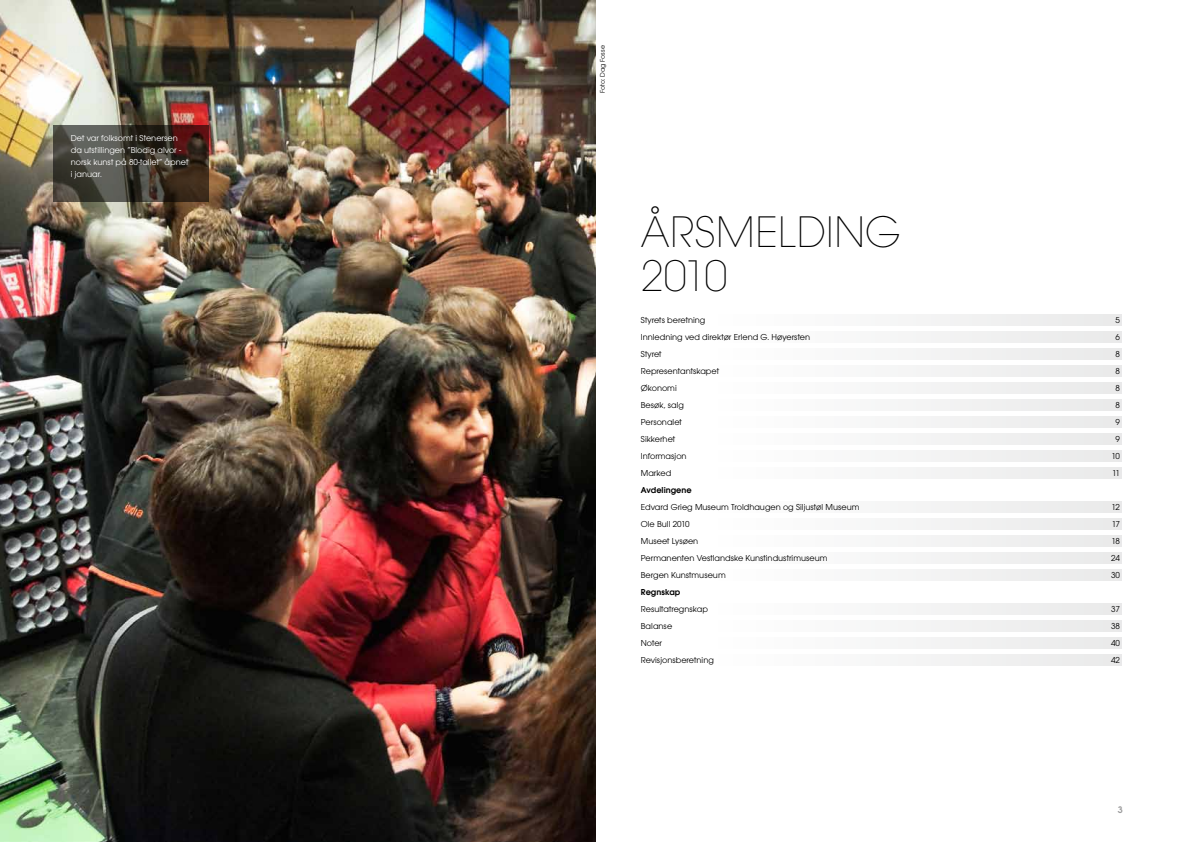
<style>
.page{position:relative;width:1191px;height:842px;background:#fff}
.page>*{position:absolute;margin:0;border:0;box-sizing:border-box;transform-origin:0 0}
.t1{font:46px/44px "Avant Garde Ext Lit ITC";color:#000}
.t2{font:600 10px "Avant Garde ITC";color:#9c9c9d}
.t3{font:9px "Avant Garde ITC";color:#000}
.t4{font:9px/12px "Avant Garde ITC";color:#fff}
.t5{font:600 9px "Avant Garde ITC";color:#000}
.t6{font:7px "Avant Garde ITC";color:#000}
</style>
<div class="page">
<div style="left:641px;top:314px;width:481px;height:11px;background:#f6f6f6"></div>
<div style="left:641px;top:383px;width:481px;height:10px;background:#f6f6f6"></div>
<div style="left:641px;top:451px;width:481px;height:10px;background:#f6f6f6"></div>
<div style="left:641px;top:519px;width:481px;height:10px;background:#f6f6f6"></div>
<div style="left:641px;top:348px;width:481px;height:11px;background:#f6f6f6"></div>
<div style="left:641px;top:417px;width:481px;height:10px;background:#f6f6f6"></div>
<div style="left:641px;top:553px;width:481px;height:10px;background:#f6f6f6"></div>
<div style="left:641px;top:331px;width:481px;height:11px;background:#f6f6f6"></div>
<div style="left:641px;top:400px;width:481px;height:10px;background:#f6f6f6"></div>
<div style="left:641px;top:468px;width:481px;height:10px;background:#f6f6f6"></div>
<div style="left:641px;top:536px;width:481px;height:10px;background:#f6f6f6"></div>
<div style="left:641px;top:365px;width:481px;height:11px;background:#f6f6f6"></div>
<div style="left:641px;top:434px;width:481px;height:10px;background:#f6f6f6"></div>
<div style="left:641px;top:502px;width:481px;height:10px;background:#f6f6f6"></div>
<div style="left:641px;top:570px;width:481px;height:10px;background:#f6f6f6"></div>
<div style="left:641px;top:621px;width:481px;height:10px;background:#f6f6f6"></div>
<div style="left:641px;top:638px;width:481px;height:10px;background:#f6f6f6"></div>
<div style="left:641px;top:655px;width:481px;height:10px;background:#f6f6f6"></div>
<div style="left:641px;top:604px;width:481px;height:10px;background:#f6f6f6"></div>
<img style="left:0;top:0;width:595px;height:842px">
<svg style="left:53px;top:125px;width:155px;height:76px;background:#433b33"></svg>
<p class="t4" style="left:71px;top:132px;width:119px">Det var folksomt i Stenersen da utstillingen “Blodig alvor - norsk kunst på 80-tallet” åpnet i januar.</p>
<p class="t6" style="left:598px;top:93px;width:49px;rotate:-90deg">Foto: Dag Fosse</p>
<h1 class="t1" style="left:641px;top:210px;width:261px">ÅRSMELDING<br>2010</h1>
<p class="t3" style="left:641px;top:315px;width:66px">Styrets beretning</p>
<p class="t3" style="left:1115px;top:315px;width:6px">5</p>
<p class="t3" style="left:641px;top:332px;width:171px">Innledning ved direktør Erlend G. Høyersten</p>
<p class="t3" style="left:1115px;top:332px;width:6px">6</p>
<p class="t3" style="left:641px;top:349px;width:22px">Styret</p>
<p class="t3" style="left:1115px;top:349px;width:6px">8</p>
<p class="t3" style="left:641px;top:366px;width:80px">Representantskapet</p>
<p class="t3" style="left:1115px;top:366px;width:6px">8</p>
<p class="t3" style="left:641px;top:383px;width:37px">Økonomi</p>
<p class="t3" style="left:1115px;top:383px;width:6px">8</p>
<p class="t3" style="left:641px;top:400px;width:45px">Besøk, salg</p>
<p class="t3" style="left:1115px;top:400px;width:6px">8</p>
<p class="t3" style="left:641px;top:417px;width:43px">Personalet</p>
<p class="t3" style="left:1115px;top:417px;width:6px">9</p>
<p class="t3" style="left:641px;top:434px;width:36px">Sikkerhet</p>
<p class="t3" style="left:1115px;top:434px;width:6px">9</p>
<p class="t3" style="left:641px;top:451px;width:47px">Informasjon</p>
<p class="t3" style="left:1111px;top:451px;width:10px">10</p>
<p class="t3" style="left:641px;top:468px;width:32px">Marked</p>
<p class="t3" style="left:1112px;top:468px;width:9px">11</p>
<p class="t5" style="left:641px;top:485px;width:52px">Avdelingene</p>
<p class="t3" style="left:641px;top:502px;width:220px">Edvard Grieg Museum Troldhaugen og Siljustøl Museum</p>
<p class="t3" style="left:1111px;top:502px;width:10px">12</p>
<p class="t3" style="left:641px;top:519px;width:50px">Ole Bull 2010</p>
<p class="t3" style="left:1111px;top:519px;width:10px">17</p>
<p class="t3" style="left:641px;top:536px;width:59px">Museet Lysøen</p>
<p class="t3" style="left:1111px;top:536px;width:10px">18</p>
<p class="t3" style="left:641px;top:553px;width:188px">Permanenten Vestlandske Kunstindustrimuseum</p>
<p class="t3" style="left:1111px;top:553px;width:10px">24</p>
<p class="t3" style="left:641px;top:570px;width:86px">Bergen Kunstmuseum</p>
<p class="t3" style="left:1111px;top:570px;width:10px">30</p>
<p class="t5" style="left:641px;top:587px;width:41px">Regnskap</p>
<p class="t3" style="left:641px;top:604px;width:69px">Resultatregnskap</p>
<p class="t3" style="left:1111px;top:604px;width:10px">37</p>
<p class="t3" style="left:641px;top:621px;width:33px">Balanse</p>
<p class="t3" style="left:1111px;top:621px;width:10px">38</p>
<p class="t3" style="left:641px;top:638px;width:23px">Noter</p>
<p class="t3" style="left:1111px;top:638px;width:10px">40</p>
<p class="t3" style="left:641px;top:655px;width:75px">Revisjonsberetning</p>
<p class="t3" style="left:1111px;top:655px;width:10px">42</p>
<p class="t2" style="left:1118px;top:803px;width:6px">3</p>
</div>
